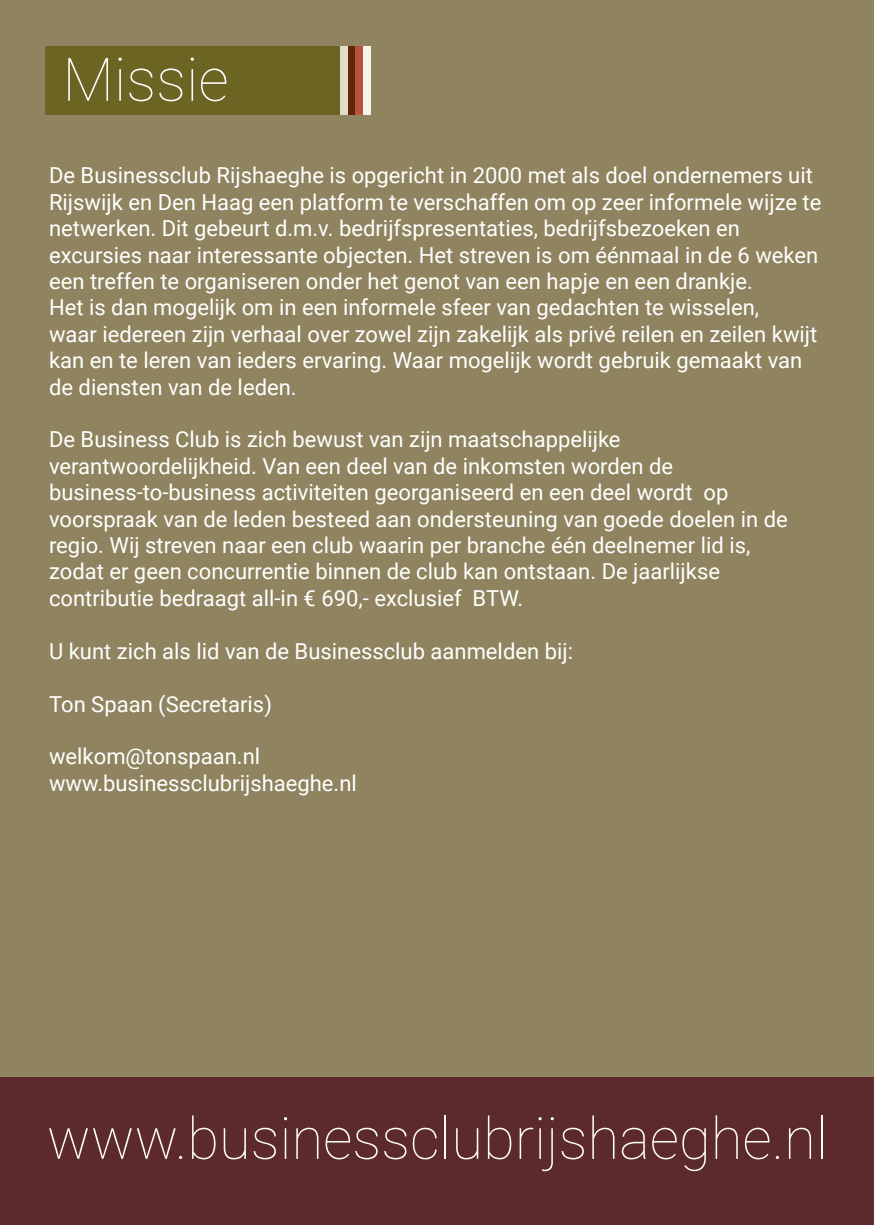
<style>
.page{position:relative;width:874px;height:1225px;background:#fff}
.page>*{position:absolute;margin:0;border:0;box-sizing:border-box;transform-origin:0 0}
.t1{font:100 60px "Roboto";color:#fff}
.t2{font:100 57.8px "Roboto";color:#fffef9}
.t3{font:22px/26.4px "Roboto";color:#fff}
</style>
<div class="page">
<div style="left:0;top:0;width:873px;height:1120px;background:#8f845f"></div>
<div style="left:0;top:1077px;width:873px;height:148px;background:#5d2a2b"></div>
<div style="left:45px;top:47px;width:296px;height:68px;background:#6c6423"></div>
<div style="left:340px;top:47px;width:8px;height:68px;background:#e2ddc4"></div>
<div style="left:348px;top:47px;width:7px;height:68px;background:#5f270c"></div>
<div style="left:355px;top:47px;width:8px;height:68px;background:#b6523e"></div>
<div style="left:363px;top:47px;width:7px;height:68px;background:#f6f5ec"></div>
<h1 class="t1" style="left:62px;top:37px;width:168px">Missie</h1>
<p class="t3" style="left:49px;top:161px;width:773px">De Businessclub Rijshaeghe is opgericht in 2000 met als doel ondernemers uit Rijswijk en Den Haag een platform te verschaffen om op zeer informele wijze te netwerken. Dit gebeurt d.m.v. bedrijfspresentaties, bedrijfsbezoeken en excursies naar interessante objecten. Het streven is om éénmaal in de 6 weken een treffen te organiseren onder het genot van een hapje en een drankje.<br>Het is dan mogelijk om in een informele sfeer van gedachten te wisselen,<br>waar iedereen zijn verhaal over zowel zijn zakelijk als privé reilen en zeilen kwijt kan en te leren van ieders ervaring. Waar mogelijk wordt gebruik gemaakt van de diensten van de leden.</p>
<p class="t3" style="left:49px;top:425px;width:739px">De Business Club is zich bewust van zijn maatschappelijke verantwoordelijkheid. Van een deel van de inkomsten worden de business-to-business activiteiten georganiseerd en een deel wordt op voorspraak van de leden besteed aan ondersteuning van goede doelen in de regio. Wij streven naar een club waarin per branche één deelnemer lid is, zodat er geen concurrentie binnen de club kan ontstaan. De jaarlijkse contributie bedraagt all-in € 690,- exclusief BTW.</p>
<p class="t3" style="left:49px;top:637px;width:525px">U kunt zich als lid van de Businessclub aanmelden bij:</p>
<p class="t3" style="left:49px;top:689px;width:224px">Ton Spaan (Secretaris)</p>
<p class="t3" style="left:49px;top:742px;width:309px">welkom@tonspaan.nl www.businessclubrijshaeghe.nl</p>
<h2 class="t2" style="left:47px;top:1097px;width:782px">www.businessclubrijshaeghe.nl</h2>
</div>
